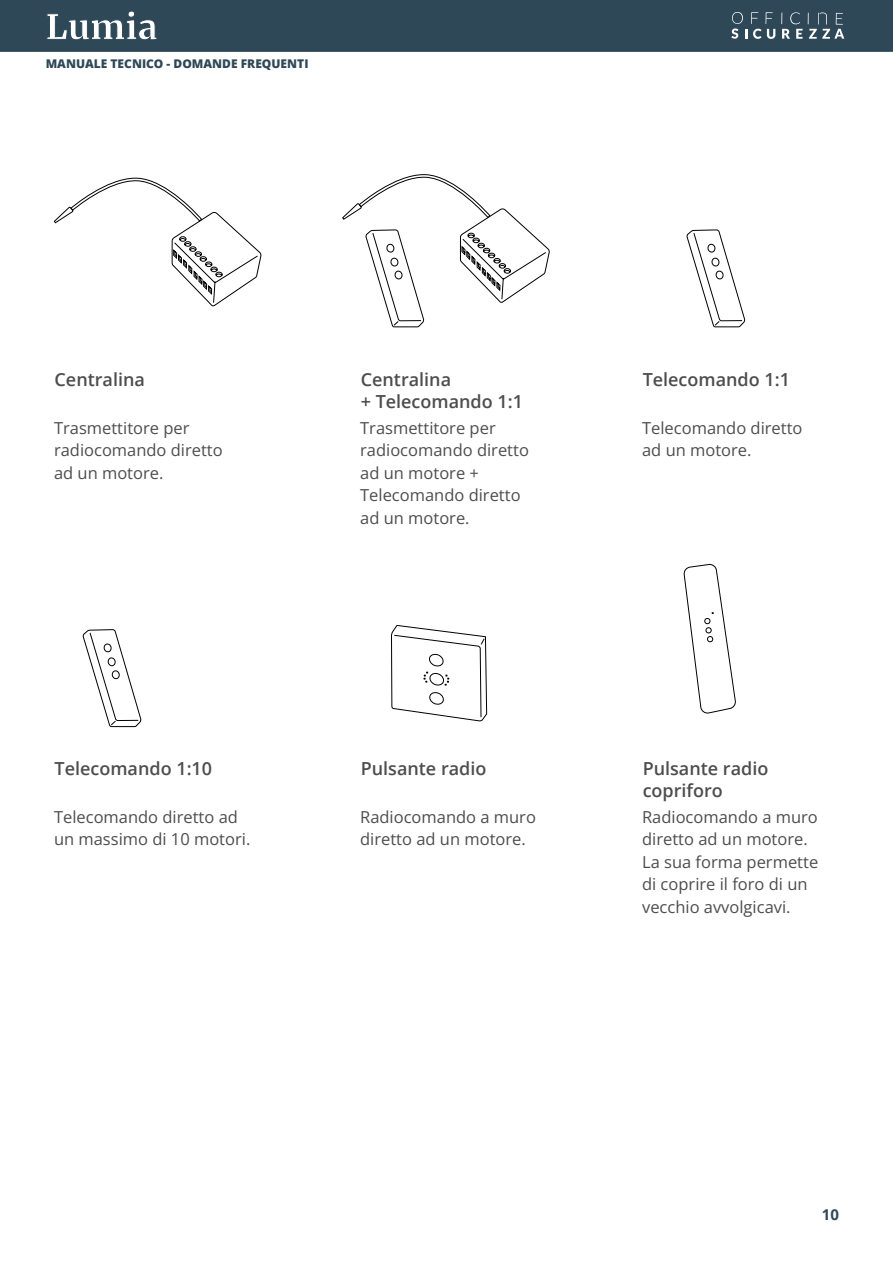
<style>
.page{position:relative;width:893px;height:1263px;background:#fff}
.page>*{position:absolute;margin:0;border:0;box-sizing:border-box;transform-origin:0 0}
.t1{font:600 18px/22.5px "Open Sans";color:#4d4d4d}
.t2{font:16.5px/22.5px "Open Sans";color:#4d4d4d}
.t3{font:700 15px "Open Sans";color:#2f4858}
.t4{font:800 12px "Open Sans";color:#2f4858}
</style>
<div class="page">
<div style="left:0;top:0;width:893px;height:52px;background:#2f4858"></div>
<svg style="left:731px;top:12px;width:44px;height:27px"></svg>
<svg style="left:781px;top:12px;width:21px;height:27px"></svg>
<svg style="left:808px;top:12px;width:36px;height:27px"></svg>
<svg style="left:47px;top:11px;width:110px;height:29px"></svg>
<svg style="left:54px;top:178px;width:208px;height:129px"></svg>
<svg style="left:342px;top:174px;width:208px;height:153px"></svg>
<svg style="left:686px;top:230px;width:59px;height:97px"></svg>
<svg style="left:83px;top:630px;width:58px;height:97px"></svg>
<svg style="left:391px;top:625px;width:96px;height:97px"></svg>
<svg style="left:683px;top:564px;width:53px;height:150px"></svg>
<p class="t4" style="left:46px;top:54px;width:264px">MANUALE TECNICO - DOMANDE FREQUENTI</p>
<p class="t1" style="left:55px;top:368px;width:92px">Centralina</p>
<p class="t2" style="left:54px;top:416px;width:170px">Trasmettitore per radiocomando diretto ad un motore.</p>
<p class="t1" style="left:55px;top:756px;width:159px">Telecomando 1:10</p>
<p class="t2" style="left:54px;top:805px;width:198px">Telecomando diretto ad un massimo di 10 motori.</p>
<p class="t1" style="left:361px;top:368px;width:164px">Centralina<br>+ Telecomando 1:1</p>
<p class="t2" style="left:360px;top:416px;width:170px">Trasmettitore per radiocomando diretto ad un motore +<br>Telecomando diretto ad un motore.</p>
<p class="t1" style="left:361px;top:756px;width:127px">Pulsante radio</p>
<p class="t2" style="left:360px;top:805px;width:177px">Radiocomando a muro diretto ad un motore.</p>
<p class="t1" style="left:643px;top:368px;width:149px">Telecomando 1:1</p>
<p class="t2" style="left:642px;top:416px;width:162px">Telecomando diretto ad un motore.</p>
<p class="t1" style="left:643px;top:756px;width:127px">Pulsante radio copriforo</p>
<p class="t2" style="left:642px;top:805px;width:178px">Radiocomando a muro diretto ad un motore.<br>La sua forma permette di coprire il foro di un vecchio avvolgicavi.</p>
<p class="t3" style="left:822px;top:1204px;width:19px">10</p>
</div>
